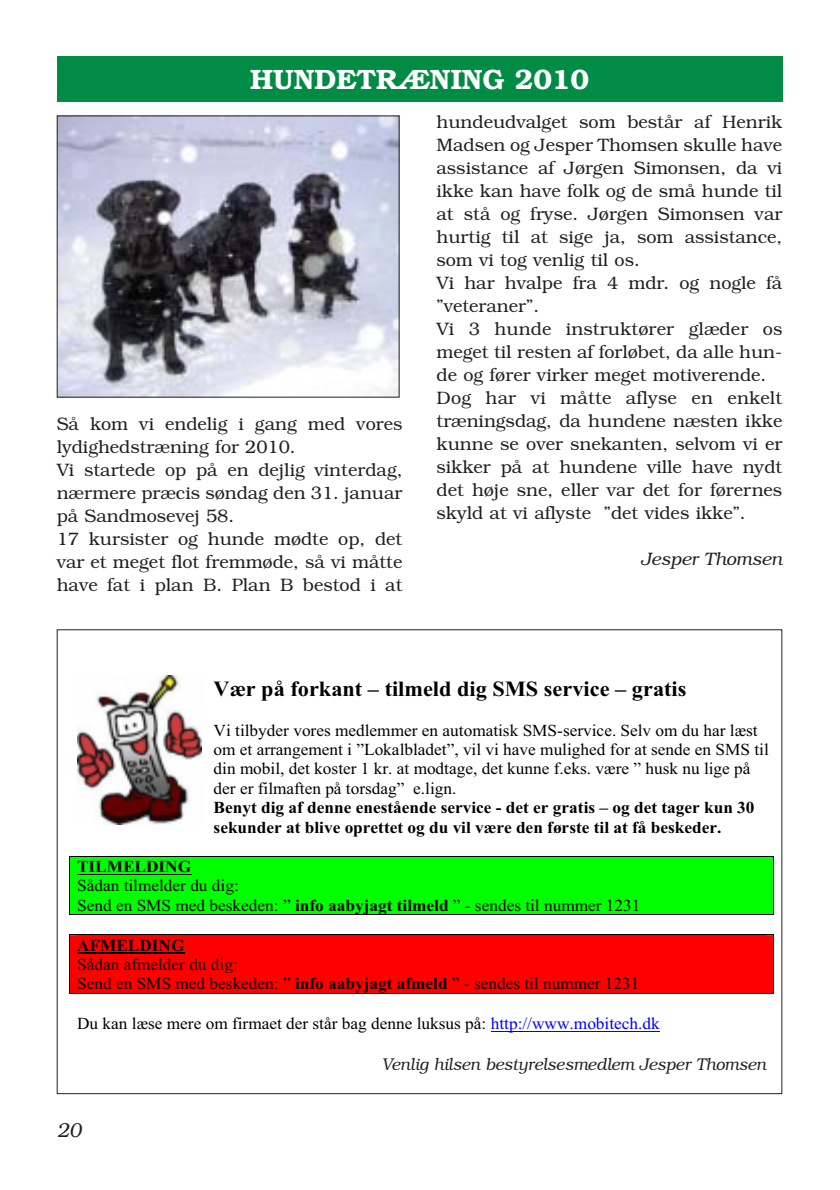
<style>
.page{position:relative;width:840px;height:1190px;background:#fff}
.page>*{position:absolute;margin:0;border:0;box-sizing:border-box;transform-origin:0 0}
.t1{font:600 28px "Bookman";color:#fff}
.t2{font:700 21.6px "Times New Roman";color:#000}
.t3{font:italic 300 20px "Bookman";color:#231f20}
.t4{font:300 18px/23px "Bookman";color:#231f20}
.t5{font:italic 300 18px "Bookman";color:#231f20}
.t6{font:italic 300 17px "Bookman";color:#231f20;scale:.95 1}
.t7{font:16.8px/19.4px "Times New Roman";color:#000}
.t8{font:700 16.8px/19.4px "Times New Roman";color:#000}
.s1{font-weight:700}
.s2{color:#00f}
</style>
<div class="page">
<div style="left:57px;top:57px;width:725px;height:45px;background:#008c44"></div>
<img style="left:78px;top:676px;width:123px;height:149px">
<div style="left:77px;top:856px;width:689px;height:20px;background:#0f0"></div>
<hr style="left:77px;top:874px;width:114px;height:1px;background:#000">
<div style="left:77px;top:876px;width:689px;height:19px;background:#0f0"></div>
<div style="left:77px;top:895px;width:689px;height:19px;background:#0f0"></div>
<hr style="left:69px;top:856px;width:705px;height:1px;background:#000">
<hr style="left:69px;top:856px;width:1px;height:58px;background:#000">
<hr style="left:773px;top:856px;width:1px;height:58px;background:#000">
<hr style="left:69px;top:914px;width:705px;height:1px;background:#000">
<div style="left:77px;top:935px;width:689px;height:19px;background:#f00"></div>
<hr style="left:77px;top:953px;width:108px;height:1px;background:#000">
<div style="left:77px;top:954px;width:689px;height:20px;background:#f00"></div>
<div style="left:77px;top:974px;width:689px;height:19px;background:#f00"></div>
<hr style="left:69px;top:934px;width:705px;height:1px;background:#000">
<hr style="left:69px;top:935px;width:1px;height:59px;background:#000">
<hr style="left:69px;top:993px;width:704px;height:1px;background:#000">
<hr style="left:773px;top:935px;width:1px;height:59px;background:#000">
<hr style="left:491px;top:1031px;width:169px;height:1px;background:#00f">
<img style="left:59px;top:117px;width:339px;height:279px">
<h1 class="t1" style="left:250px;top:69px;width:340px">HUNDETRÆNING 2010</h1>
<p class="t4" style="left:57px;top:414px;width:347px">Så kom vi endelig i gang med vores lydighedstræning for 2010.<br>Vi startede op på en dejlig vinterdag, nærmere præcis søndag den 31. januar på Sandmosevej 58.<br>17 kursister og hunde mødte op, det var et meget flot fremmøde, så vi måtte have fat i plan B. Plan B bestod i at</p>
<p class="t4" style="left:437px;top:112px;width:347px">hundeudvalget som består af Henrik Madsen og Jesper Thomsen skulle have assistance af Jørgen Simonsen, da vi ikke kan have folk og de små hunde til at stå og fryse. Jørgen Simonsen var hurtig til at sige ja, som assistance, som vi tog venlig til os.<br>Vi har hvalpe fra 4 mdr. og nogle få ”veteraner”.<br>Vi 3 hunde instruktører glæder os meget til resten af forløbet, da alle hun&shy;de og fører virker meget motiverende.<br>Dog har vi måtte aflyse en enkelt træningsdag, da hundene næsten ikke kunne se over snekanten, selvom vi er sikker på at hundene ville have nydt det høje sne, eller var det for førernes skyld at vi aflyste ”det vides ikke”.</p>
<p class="t5" style="left:641px;top:552px;width:143px">Jesper Thomsen</p>
<p class="t2" style="left:214px;top:682px;width:474px">Vær på forkant – tilmeld dig SMS service – gratis</p>
<p class="t7" style="left:214px;top:722px;width:557px">Vi tilbyder vores medlemmer en automatisk SMS-service. Selv om du har læst om et arrangement i ”Lokalbladet”, vil vi have mulighed for at sende en SMS til din mobil, det koster 1 kr. at modtage, det kunne f.eks. være ” husk nu lige på der er filmaften på torsdag” e.lign.</p>
<p class="t8" style="left:214px;top:800px;width:542px">Benyt dig af denne enestående service - det er gratis – og det tager kun 30 sekunder at blive oprettet og du vil være den første til at få beskeder.</p>
<p class="t8" style="left:77px;top:859px;width:116px">TILMELDING</p>
<p class="t7" style="left:77px;top:877px;width:565px">Sådan tilmelder du dig:<br>Send en SMS med beskeden: ” <span class="s1">info aabyjagt tilmeld</span> ” - sendes til nummer 1231</p>
<p class="t8" style="left:77px;top:937px;width:109px">AFMELDING</p>
<p class="t7" style="left:77px;top:956px;width:564px">Sådan afmelder du dig:<br>Send en SMS med beskeden: ” <span class="s1">info aabyjagt afmeld</span> ” - sendes til nummer 1231</p>
<p class="t7" style="left:77px;top:1015px;width:584px">Du kan læse mere om firmaet der står bag denne luksus på: <span class="s2">http://www.mobitech.dk</span></p>
<p class="t6" style="left:382px;top:1058px;width:406px">Venlig hilsen bestyrelsesmedlem Jesper Thomsen</p>
<p class="t3" style="left:57px;top:1123px;width:26px">20</p>
</div>
